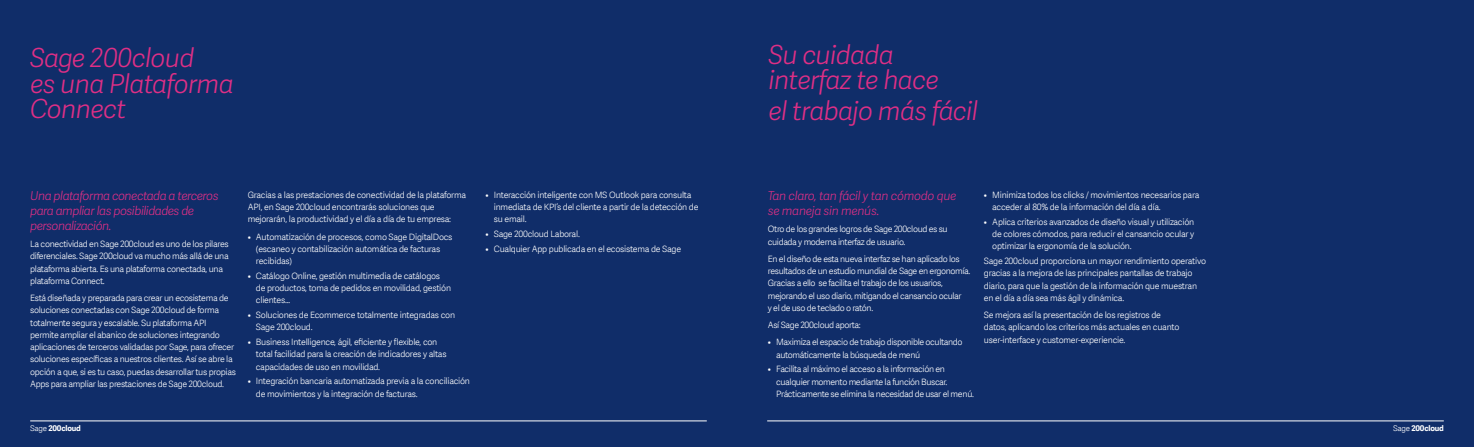
<style>
.page{position:relative;width:1474px;height:447px;background:#fff}
.page>*{position:absolute;margin:0;border:0;box-sizing:border-box;transform-origin:0 0}
.t1{font:italic 26.16px/25.1px "Adelle Sans SAGE Lt";letter-spacing:-.025em;color:#df2f85}
.t2{font:italic 12.25px/14.7px "Adelle Sans SAGE Lt";letter-spacing:-.04em;color:#df2f85}
.t3{font:8.75px/12.2px "Adelle Sans SAGE Lt";letter-spacing:-.035em;color:#fff}
.t4{font:700 7.88px "Adelle Sans SAGE";letter-spacing:-.025em;color:#fff}
.s1{font-family:"Adelle Sans SAGE Lt";font-weight:400}
</style>
<div class="page">
<div style="left:0;top:0;width:1473px;height:446px;background:#102d69"></div>
<hr style="left:767px;top:420px;width:676px;height:1px;background:#fff">
<hr style="left:30px;top:420px;width:676px;height:1px;background:#fff">
<h1 class="t1" style="left:30px;top:45px;width:205px">Sage 200cloud<br>es una Plataforma<br>Connect</h1>
<h1 class="t1" style="left:768px;top:41px;width:172px">Su cuidada interfaz te hace</h1>
<h1 class="t1" style="left:768px;top:97px;width:211px">el trabajo más fácil</h1>
<h2 class="t2" style="left:30px;top:188px;width:190px">Una plataforma conectada a terceros para ampliar las posibilidades de personalización.</h2>
<p class="t3" style="left:30px;top:237px;width:200px">La conectividad en Sage 200cloud es uno de los pilares diferenciales. Sage 200cloud va mucho más allá de una plataforma abierta. Es una plataforma conectada, una plataforma Connect.</p>
<p class="t3" style="left:30px;top:291px;width:207px">Está diseñada y preparada para crear un ecosistema de soluciones conectadas con Sage 200cloud de forma totalmente segura y escalable. Su plataforma API permite ampliar el abanico de soluciones integrando aplicaciones de terceros validadas por Sage, para ofrecer soluciones específicas a nuestros clientes. Así se abre la opción a que, si es tu caso, puedas desarrollar tus propias Apps para ampliar las prestaciones de Sage 200cloud.</p>
<p class="t3" style="left:248px;top:188px;width:220px">Gracias a las prestaciones de conectividad de la plataforma<br>API, en Sage 200cloud encontrarás soluciones que mejorarán, la productividad y el día a día de tu empresa:</p>
<p class="t3" style="left:256px;top:230px;width:198px;text-indent:-8px">• Automatización de procesos, como Sage DigitalDocs (escaneo y contabilización automática de facturas recibidas)</p>
<p class="t3" style="left:256px;top:269px;width:197px;text-indent:-8px">• Catálogo Online, gestión multimedia de catálogos de productos, toma de pedidos en movilidad, gestión clientes…</p>
<p class="t3" style="left:256px;top:308px;width:201px;text-indent:-8px">• Soluciones de Ecommerce totalmente integradas con<br>Sage 200cloud.</p>
<p class="t3" style="left:256px;top:335px;width:192px;text-indent:-8px">• Business Intelligence, ágil, eficiente y flexible, con total facilidad para la creación de indicadores y altas capacidades de uso en movilidad.</p>
<p class="t3" style="left:256px;top:374px;width:215px;text-indent:-8px">• Integración bancaria automatizada previa a la conciliación de movimientos y la integración de facturas.</p>
<p class="t3" style="left:494px;top:188px;width:206px;text-indent:-8px">• Interacción inteligente con MS Outlook para consulta inmediata de KPI’s del cliente a partir de la detección de su email.</p>
<p class="t3" style="left:485px;top:227px;width:96px">• Sage 200cloud Laboral.</p>
<p class="t3" style="left:485px;top:242px;width:197px">• Cualquier App publicada en el ecosistema de Sage</p>
<h2 class="t2" style="left:768px;top:188px;width:190px">Tan claro, tan fácil y tan cómodo que se maneja sin menús.</h2>
<p class="t3" style="left:768px;top:223px;width:181px">Otro de los grandes logros de Sage 200cloud es su cuidada y moderna interfaz de usuario.</p>
<p class="t3" style="left:768px;top:252px;width:204px">En el diseño de esta nueva interfaz se han aplicado los resultados de un estudio mundial de Sage en ergonomía.<br>Gracias a ello se facilita el trabajo de los usuarios, mejorando el uso diario, mitigando el cansancio ocular<br>y el de uso de teclado o ratón.</p>
<p class="t3" style="left:768px;top:318px;width:94px">Así Sage 200cloud aporta:</p>
<p class="t3" style="left:776px;top:336px;width:188px;text-indent:-8px">• Maximiza el espacio de trabajo disponible ocultando automáticamente la búsqueda de menú</p>
<p class="t3" style="left:776px;top:362px;width:199px;text-indent:-8px">• Facilita al máximo el acceso a la información en cualquier momento mediante la función Buscar.<br>Prácticamente se elimina la necesidad de usar el menú.</p>
<p class="t3" style="left:992px;top:188px;width:209px;text-indent:-8px">• Minimiza todos los clicks / movimientos necesarios para acceder al 80% de la información del día a día.</p>
<p class="t3" style="left:992px;top:215px;width:204px;text-align:justify;text-indent:-8px">• Aplica criterios avanzados de diseño visual y utilización de colores cómodos, para reducir el cansancio ocular y optimizar la ergonomía de la solución.</p>
<p class="t3" style="left:984px;top:254px;width:224px">Sage 200cloud proporciona un mayor rendimiento operativo gracias a la mejora de las principales pantallas de trabajo diario, para que la gestión de la información que muestran en el día a día sea más ágil y dinámica.</p>
<p class="t3" style="left:984px;top:308px;width:197px">Se mejora así la presentación de los registros de datos, aplicando los criterios más actuales en cuanto user-interface y customer-experiencie.</p>
<p class="t4" style="left:30px;top:422px;width:52px"><span class="s1">Sage</span> 200cloud</p>
<p class="t4" style="left:1393px;top:422px;width:52px"><span class="s1">Sage</span> 200cloud</p>
</div>
